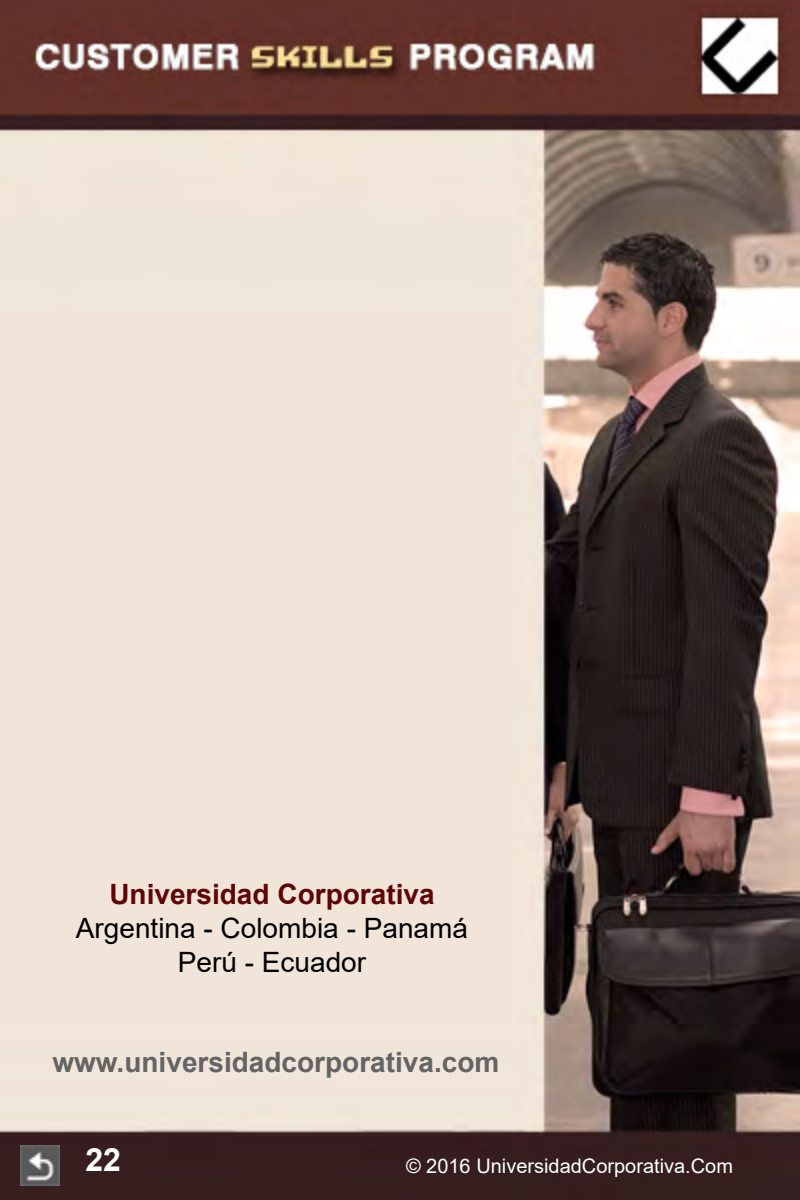
<style>
.page{position:relative;width:800px;height:1200px;background:#fff}
.page>*{position:absolute;margin:0;border:0;box-sizing:border-box;transform-origin:0 0}
.t1{font:700 32px "Arial";color:#fff}
.t2{font:28px/33.6px "Arial";color:#000;text-align:center}
.t3{font:700 28px "Arial";color:#646464}
.t4{font:700 28px "Arial";color:#600505}
.t5{font:20px "Arial";color:#fff}
</style>
<div class="page">
<img style="left:0;top:0;width:800px;height:1200px">
<img style="left:20px;top:1146px;width:40px;height:40px">
<p class="t4" style="left:109px;top:875px;width:327px">Universidad Corporativa</p>
<p class="t2" style="left:76px;top:911px;width:394px">Argentina - Colombia - Panamá<br>Perú - Ecuador</p>
<p class="t3" style="left:52px;top:1043px;width:449px">www.universidadcorporativa.com</p>
<p class="t1" style="left:86px;top:1137px;width:37px">22</p>
<p class="t5" style="left:406px;top:1152px;width:329px">© 2016 UniversidadCorporativa.Com</p>
</div>
